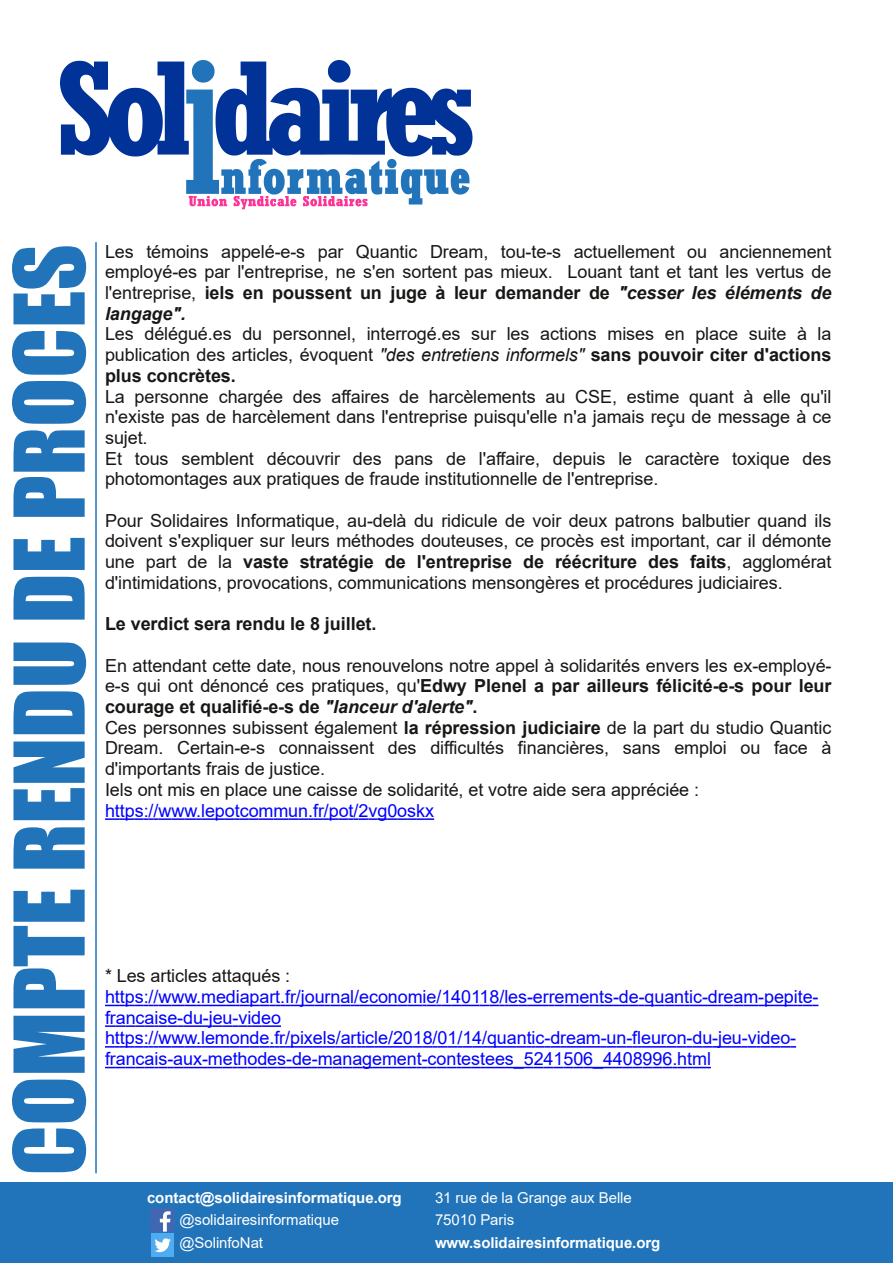
<style>
.page{position:relative;width:893px;height:1263px;background:#fff}
.page>*{position:absolute;margin:0;border:0;box-sizing:border-box;transform-origin:0 0}
.t1{font:90px "Impact";color:#2274ba}
.t2{font:18px/20.7px "Arial";letter-spacing:-.005em;color:#181715;text-align:justify}
.t3{font:18px/20.7px "Arial";letter-spacing:-.005em;color:#00f}
.t4{font:700 18px "Arial";color:#181715}
.t5{font:15px/22.5px "Arial";letter-spacing:-.005em;color:#fff}
.t6{font:700 15px "Arial";letter-spacing:-.005em;color:#fff}
.s1{font-weight:700}
.s2{font-weight:700;font-style:italic}
.s3{font-style:italic}
</style>
<div class="page">
<hr style="left:95px;top:242px;width:2px;height:931px;background:#2274ba">
<div style="left:0;top:1183px;width:893px;height:80px;background:#2274ba"></div>
<svg style="left:150px;top:1208px;width:24px;height:24px"></svg>
<div style="left:151px;top:1233px;width:23px;height:23px;background:#50abf1"></div>
<svg style="left:154px;top:1238px;width:17px;height:14px"></svg>
<svg style="left:105px;top:818px;width:329px;height:2px"></svg>
<svg style="left:105px;top:1005px;width:713px;height:1px"></svg>
<svg style="left:105px;top:1025px;width:176px;height:2px"></svg>
<svg style="left:105px;top:1046px;width:691px;height:1px"></svg>
<svg style="left:105px;top:1067px;width:606px;height:1px"></svg>
<svg style="left:60px;top:60px;width:412px;height:149px"></svg>
<h1 class="t1" style="left:-6px;top:1175px;width:933px;rotate:-90deg">COMPTE RENDU DE PROCES</h1>
<p class="t2" style="left:105px;top:241px;width:728px">Les témoins appelé-e-s par Quantic Dream, tou-te-s actuellement ou anciennement employé-es par l'entreprise, ne s'en sortent pas mieux. Louant tant et tant les vertus de l'entreprise, <span class="s1">iels en poussent un juge à leur demander de</span> <span class="s2">"cesser les éléments de langage".</span></p>
<p class="t2" style="left:105px;top:324px;width:728px">Les délégué.es du personnel, interrogé.es sur les actions mises en place suite à la publication des articles, évoquent <span class="s3">"des entretiens informels"</span> <span class="s1">sans pouvoir citer d'actions plus concrètes.</span></p>
<p class="t2" style="left:105px;top:386px;width:728px;text-align:left">La personne chargée des affaires de harcèlements au CSE, estime quant à elle qu'il n'existe pas de harcèlement dans l'entreprise puisqu'elle n'a jamais reçu de message à ce sujet.<br>Et tous semblent découvrir des pans de l'affaire, depuis le caractère toxique des photomontages aux pratiques de fraude institutionnelle de l'entreprise.</p>
<p class="t2" style="left:105px;top:510px;width:728px">Pour Solidaires Informatique, au-delà du ridicule de voir deux patrons balbutier quand ils doivent s'expliquer sur leurs méthodes douteuses, ce procès est important, car il démonte une part de la <span class="s1">vaste stratégie de l'entreprise de réécriture des faits</span>, agglomérat d'intimidations, provocations, communications mensongères et procédures judiciaires.</p>
<p class="t4" style="left:105px;top:614px;width:273px">Le verdict sera rendu le 8 juillet.</p>
<p class="t2" style="left:105px;top:655px;width:728px;text-align:left">En attendant cette date, nous renouvelons notre appel à solidarités envers les ex-employé&shy;e-s qui ont dénoncé ces pratiques, qu'<span class="s1">Edwy Plenel a par ailleurs félicité-e-s pour leur courage et qualifié-e-s de</span> <span class="s2">"lanceur d'alerte"</span><span class="s1">.<br></span>Ces personnes subissent également <span class="s1">la répression judiciaire</span> de la part du studio Quantic Dream. Certain-e-s connaissent des difficultés financières, sans emploi ou face à d'importants frais de justice.<br>Iels ont mis en place une caisse de solidarité, et votre aide sera appréciée :</p>
<p class="t3" style="left:105px;top:800px;width:331px">https://www.lepotcommun.fr/pot/2vg0oskx</p>
<p class="t2" style="left:105px;top:965px;width:187px">* Les articles attaqués :</p>
<p class="t3" style="left:105px;top:986px;width:715px">https://www.mediapart.fr/journal/economie/140118/les-errements-de-quantic-dream-pepite&shy;francaise-du-jeu-video https://www.lemonde.fr/pixels/article/2018/01/14/quantic-dream-un-fleuron-du-jeu-video&shy;francais-aux-methodes-de-management-contestees_5241506_4408996.html</p>
<p class="t6" style="left:147px;top:1189px;width:256px">contact@solidairesinformatique.org</p>
<p class="t5" style="left:179px;top:1209px;width:161px">@solidairesinformatique @SolinfoNat</p>
<p class="t5" style="left:435px;top:1186px;width:198px">31 rue de la Grange aux Belle<br>75010 Paris</p>
<p class="t6" style="left:435px;top:1234px;width:227px">www.solidairesinformatique.org</p>
</div>
